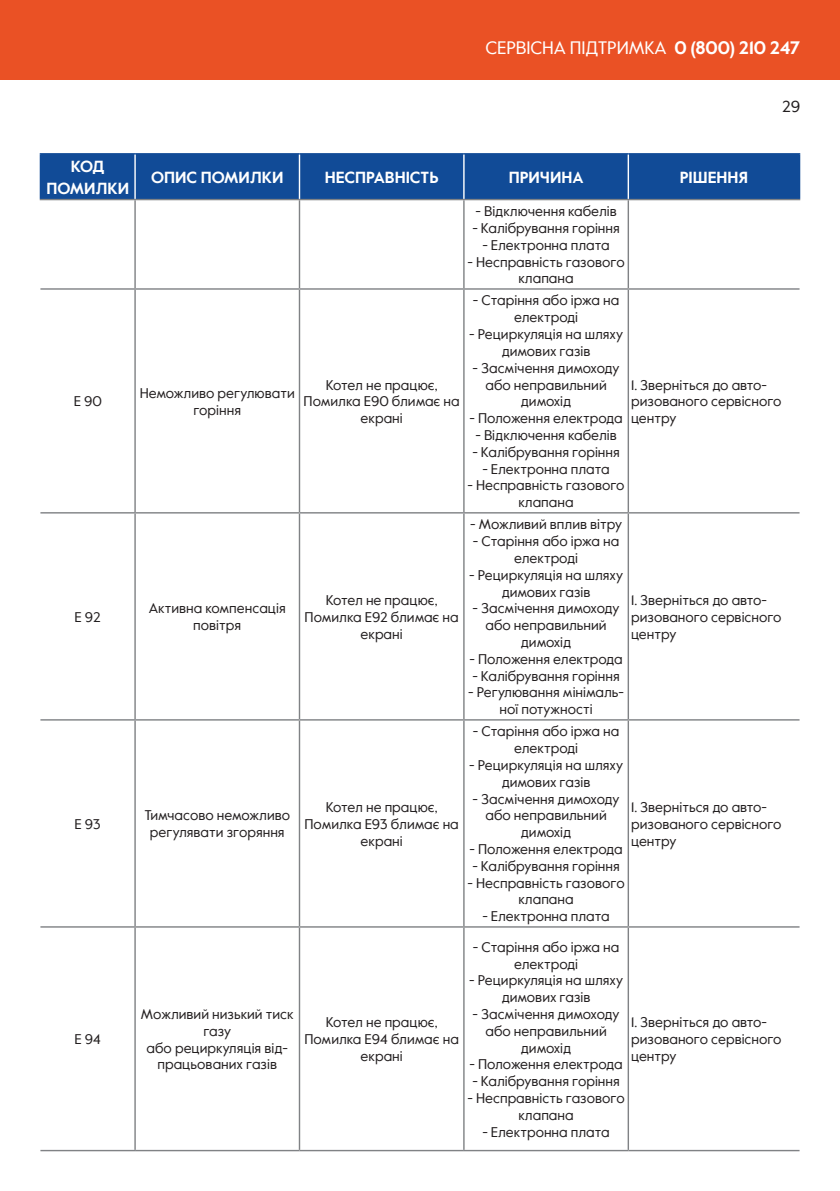
<style>
.page{position:relative;width:840px;height:1191px;background:#fff}
.page>*{position:absolute;margin:0;border:0;box-sizing:border-box;transform-origin:0 0}
.t1{font:18px "Value Sans Pro";letter-spacing:-.005em;color:#fff}
.t2{font:700 16px/22px "Value Sans Pro";color:#fff;text-align:center}
.t3{font:16px "Value Sans Pro";color:#231f20}
.t4{font:14px/16.8px "Value Sans Pro";color:#231f20;text-align:center}
.s1{font-weight:700}
</style>
<div class="page">
<div style="left:0;top:0;width:839px;height:80px;background:#ea5125"></div>
<div style="left:41px;top:154px;width:757px;height:45px;background:#114b97"></div>
<hr style="left:40px;top:199px;width:95px;height:1px;background:#808285">
<hr style="left:135px;top:199px;width:164px;height:1px;background:#808285">
<hr style="left:134px;top:200px;width:2px;height:88px;background:#808285">
<hr style="left:299px;top:199px;width:164px;height:1px;background:#808285">
<hr style="left:298px;top:200px;width:2px;height:88px;background:#808285">
<hr style="left:463px;top:199px;width:165px;height:1px;background:#808285">
<hr style="left:463px;top:200px;width:1px;height:88px;background:#808285">
<hr style="left:628px;top:199px;width:171px;height:1px;background:#808285">
<hr style="left:627px;top:200px;width:1px;height:88px;background:#808285">
<hr style="left:40px;top:288px;width:95px;height:2px;background:#808285">
<hr style="left:135px;top:288px;width:164px;height:2px;background:#808285">
<hr style="left:134px;top:290px;width:2px;height:222px;background:#808285">
<hr style="left:299px;top:288px;width:164px;height:2px;background:#808285">
<hr style="left:298px;top:290px;width:2px;height:222px;background:#808285">
<hr style="left:463px;top:288px;width:165px;height:2px;background:#808285">
<hr style="left:463px;top:290px;width:1px;height:222px;background:#808285">
<hr style="left:628px;top:288px;width:171px;height:2px;background:#808285">
<hr style="left:627px;top:290px;width:1px;height:222px;background:#808285">
<hr style="left:40px;top:512px;width:95px;height:1px;background:#808285">
<hr style="left:135px;top:512px;width:164px;height:1px;background:#808285">
<hr style="left:134px;top:513px;width:2px;height:206px;background:#808285">
<hr style="left:299px;top:512px;width:164px;height:1px;background:#808285">
<hr style="left:298px;top:513px;width:2px;height:206px;background:#808285">
<hr style="left:463px;top:512px;width:165px;height:1px;background:#808285">
<hr style="left:463px;top:513px;width:1px;height:206px;background:#808285">
<hr style="left:628px;top:512px;width:171px;height:1px;background:#808285">
<hr style="left:627px;top:513px;width:1px;height:206px;background:#808285">
<hr style="left:40px;top:719px;width:95px;height:1px;background:#808285">
<hr style="left:135px;top:719px;width:164px;height:1px;background:#808285">
<hr style="left:134px;top:720px;width:2px;height:206px;background:#808285">
<hr style="left:299px;top:719px;width:164px;height:1px;background:#808285">
<hr style="left:298px;top:720px;width:2px;height:206px;background:#808285">
<hr style="left:463px;top:719px;width:165px;height:1px;background:#808285">
<hr style="left:463px;top:720px;width:1px;height:206px;background:#808285">
<hr style="left:628px;top:719px;width:171px;height:1px;background:#808285">
<hr style="left:627px;top:720px;width:1px;height:206px;background:#808285">
<hr style="left:40px;top:926px;width:95px;height:1px;background:#808285">
<hr style="left:135px;top:926px;width:164px;height:1px;background:#808285">
<hr style="left:134px;top:927px;width:2px;height:222px;background:#808285">
<hr style="left:299px;top:926px;width:164px;height:1px;background:#808285">
<hr style="left:298px;top:927px;width:2px;height:222px;background:#808285">
<hr style="left:463px;top:926px;width:165px;height:1px;background:#808285">
<hr style="left:463px;top:927px;width:1px;height:222px;background:#808285">
<hr style="left:628px;top:926px;width:171px;height:1px;background:#808285">
<hr style="left:627px;top:927px;width:1px;height:222px;background:#808285">
<hr style="left:40px;top:1149px;width:95px;height:2px;background:#808285">
<hr style="left:135px;top:1149px;width:164px;height:2px;background:#808285">
<hr style="left:299px;top:1149px;width:164px;height:2px;background:#808285">
<hr style="left:463px;top:1149px;width:165px;height:2px;background:#808285">
<hr style="left:628px;top:1149px;width:171px;height:2px;background:#808285">
<hr style="left:40px;top:153px;width:95px;height:1px;background:#114b97">
<hr style="left:40px;top:154px;width:1px;height:45px;background:#114b97">
<hr style="left:135px;top:153px;width:164px;height:1px;background:#114b97">
<hr style="left:299px;top:153px;width:164px;height:1px;background:#114b97">
<hr style="left:463px;top:153px;width:165px;height:1px;background:#114b97">
<hr style="left:628px;top:153px;width:171px;height:1px;background:#114b97">
<hr style="left:798px;top:154px;width:1px;height:45px;background:#114b97">
<hr style="left:134px;top:154px;width:2px;height:45px;background:#fff">
<hr style="left:298px;top:154px;width:2px;height:45px;background:#fff">
<hr style="left:463px;top:154px;width:1px;height:45px;background:#fff">
<hr style="left:627px;top:154px;width:1px;height:45px;background:#fff">
<p class="t1" style="left:485px;top:36px;width:316px">СЕРВІСНА ПІДТРИМКА <span class="s1">0 (800) 210 247</span></p>
<p class="t2" style="left:46px;top:156px;width:84px">КОД<br>ПОМИЛКИ</p>
<p class="t2" style="left:151px;top:167px;width:134px">ОПИС ПОМИЛКИ</p>
<p class="t2" style="left:325px;top:167px;width:115px">НЕСПРАВНІСТЬ</p>
<p class="t2" style="left:508px;top:167px;width:76px">ПРИЧИНА</p>
<p class="t2" style="left:679px;top:167px;width:70px">РІШЕННЯ</p>
<p class="t4" style="left:475px;top:203px;width:143px">- Відключення кабелів</p>
<p class="t4" style="left:472px;top:220px;width:149px">- Калібрування горіння</p>
<p class="t4" style="left:482px;top:237px;width:129px">- Електронна плата</p>
<p class="t4" style="left:467px;top:253px;width:158px">- Несправність газового клапана</p>
<p class="t3" style="left:781px;top:96px;width:20px">29</p>
<p class="t4" style="left:74px;top:393px;width:30px">E 90</p>
<p class="t4" style="left:140px;top:385px;width:156px">Неможливо регулювати горіння</p>
<p class="t4" style="left:303px;top:376px;width:158px">Котел не працює,<br>Помилка E90 блимає на екрані</p>
<p class="t4" style="left:75px;top:609px;width:28px">E 92</p>
<p class="t4" style="left:149px;top:600px;width:138px">Активна компенсація повітря</p>
<p class="t4" style="left:304px;top:592px;width:156px">Котел не працює,<br>Помилка E92 блимає на екрані</p>
<p class="t4" style="left:75px;top:816px;width:28px">E 93</p>
<p class="t4" style="left:144px;top:807px;width:147px">Тимчасово неможливо регулявати згоряння</p>
<p class="t4" style="left:304px;top:799px;width:156px">Котел не працює,<br>Помилка E93 блимає на екрані</p>
<p class="t4" style="left:74px;top:1031px;width:28px">E 94</p>
<p class="t4" style="left:141px;top:1006px;width:154px">Можливий низький тиск газу<br>або рециркуляція від&shy;працьованих газів</p>
<p class="t4" style="left:304px;top:1014px;width:156px">Котел не працює,<br>Помилка E94 блимає на екрані</p>
<p class="t4" style="left:472px;top:292px;width:148px">- Старіння або іржа на електроді</p>
<p class="t4" style="left:469px;top:326px;width:155px">- Рециркуляція на шляху димових газів</p>
<p class="t4" style="left:472px;top:360px;width:148px">- Засмічення димоходу або неправильний димохід</p>
<p class="t4" style="left:469px;top:410px;width:154px">- Положення електрода</p>
<p class="t4" style="left:475px;top:427px;width:143px">- Відключення кабелів</p>
<p class="t4" style="left:472px;top:444px;width:149px">- Калібрування горіння</p>
<p class="t4" style="left:482px;top:460px;width:129px">- Електронна плата</p>
<p class="t4" style="left:467px;top:477px;width:158px">- Несправність газового клапана</p>
<p class="t4" style="left:630px;top:376px;width:152px;text-align:left">1. Зверніться до авто&shy;ризованого сервісного центру</p>
<p class="t4" style="left:470px;top:516px;width:153px">- Можливий вплив вітру</p>
<p class="t4" style="left:472px;top:533px;width:148px">- Старіння або іржа на електроді</p>
<p class="t4" style="left:469px;top:567px;width:155px">- Рециркуляція на шляху димових газів</p>
<p class="t4" style="left:472px;top:600px;width:148px">- Засмічення димоходу або неправильний димохід</p>
<p class="t4" style="left:469px;top:651px;width:154px">- Положення електрода</p>
<p class="t4" style="left:472px;top:667px;width:149px">- Калібрування горіння</p>
<p class="t4" style="left:468px;top:684px;width:157px">- Регулювання мінімаль&shy;ної потужності</p>
<p class="t4" style="left:630px;top:592px;width:152px;text-align:left">1. Зверніться до авто&shy;ризованого сервісного центру</p>
<p class="t4" style="left:472px;top:723px;width:148px">- Старіння або іржа на електроді</p>
<p class="t4" style="left:469px;top:757px;width:155px">- Рециркуляція на шляху димових газів</p>
<p class="t4" style="left:472px;top:790px;width:148px">- Засмічення димоходу або неправильний димохід</p>
<p class="t4" style="left:469px;top:841px;width:154px">- Положення електрода</p>
<p class="t4" style="left:472px;top:858px;width:149px">- Калібрування горіння</p>
<p class="t4" style="left:467px;top:874px;width:158px">- Несправність газового клапана</p>
<p class="t4" style="left:482px;top:908px;width:129px">- Електронна плата</p>
<p class="t4" style="left:630px;top:799px;width:152px;text-align:left">1. Зверніться до авто&shy;ризованого сервісного центру</p>
<p class="t4" style="left:472px;top:938px;width:148px">- Старіння або іржа на електроді</p>
<p class="t4" style="left:469px;top:972px;width:155px">- Рециркуляція на шляху димових газів</p>
<p class="t4" style="left:472px;top:1006px;width:148px">- Засмічення димоходу або неправильний димохід</p>
<p class="t4" style="left:469px;top:1056px;width:154px">- Положення електрода</p>
<p class="t4" style="left:472px;top:1073px;width:149px">- Калібрування горіння</p>
<p class="t4" style="left:467px;top:1090px;width:158px">- Несправність газового клапана</p>
<p class="t4" style="left:482px;top:1123px;width:129px">- Електронна плата</p>
<p class="t4" style="left:630px;top:1014px;width:152px;text-align:left">1. Зверніться до авто&shy;ризованого сервісного центру</p>
</div>
